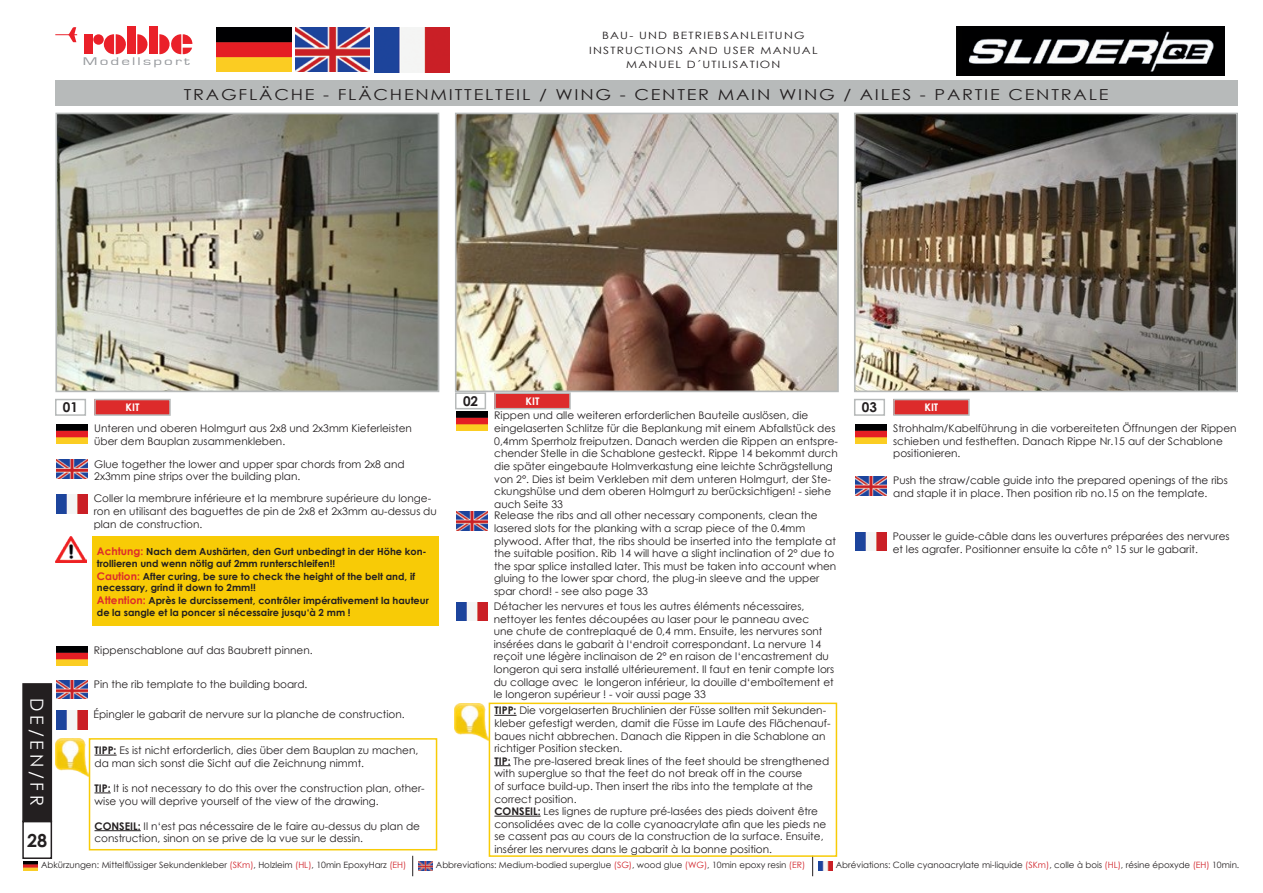
<style>
.page{position:relative;width:1263px;height:893px;background:#fff}
.page>*{position:absolute;margin:0;border:0;box-sizing:border-box;transform-origin:0 0}
.t1{font:18px "Century Gothic";color:#fff}
.t2{font:700 18px "Century Gothic";color:#231f20}
.t3{font:15.15px "Century Gothic";letter-spacing:.1em;color:#231f20;scale:1.19 1}
.t4{font:700 13.5px "Century Gothic";color:#231f20}
.t5{font:11.4px "Eurostile";letter-spacing:.125em;color:#989b9f;scale:1.5 1}
.t6{font:10.5px/12.6px "Century Gothic";color:#231f20}
.t7{font:700 10.5px "Century Gothic";color:#fff}
.t8{font:10.05px/14.4px "Century Gothic";letter-spacing:.1em;color:#231f20;text-align:center;scale:1.19 1}
.t9{font:700 9.75px/12px "Century Gothic";color:#231f20}
.t10{font:8.7px "Century Gothic";color:#231f20}
.s1{font-size:10.5px;color:#dd2b2b}
.s2{font-weight:700}
.s3{color:#d1232a}
</style>
<div class="page">
<div style="left:23px;top:684px;width:28px;height:137px;background:#231f20"></div>
<div style="left:22px;top:683px;width:30px;height:139px;border:2px solid #231f20"></div>
<div style="left:22px;top:821px;width:30px;height:38px;border:2px solid #231f20"></div>
<svg style="left:412px;top:856px;width:1px;height:20px"></svg>
<svg style="left:812px;top:857px;width:1px;height:19px"></svg>
<img style="left:23px;top:862px;width:14px;height:8px">
<img style="left:419px;top:862px;width:14px;height:8px">
<img style="left:819px;top:862px;width:14px;height:8px">
<div style="left:127px;top:27px;width:9px;height:27px;background:#ea2029"></div>
<div style="left:149px;top:27px;width:9px;height:27px;background:#ea2029"></div>
<div style="left:84px;top:34px;width:9px;height:20px;background:#ea2029"></div>
<svg style="left:137px;top:34px;width:11px;height:20px"></svg>
<svg style="left:103px;top:34px;width:23px;height:20px"></svg>
<div style="left:93px;top:34px;width:11px;height:11px;background:#ea2029;border-radius:50%"></div>
<svg style="left:55px;top:27px;width:22px;height:15px"></svg>
<svg style="left:159px;top:34px;width:33px;height:21px"></svg>
<img style="left:217px;top:27px;width:75px;height:45px">
<img style="left:296px;top:27px;width:74px;height:45px">
<img style="left:374px;top:27px;width:76px;height:45px">
<img style="left:957px;top:26px;width:268px;height:50px">
<img style="left:57px;top:424px;width:31px;height:19px">
<div style="left:55px;top:399px;width:31px;height:17px;border:2px solid #b7baba"></div>
<img style="left:57px;top:460px;width:31px;height:19px">
<img style="left:57px;top:494px;width:31px;height:19px">
<div style="left:55px;top:80px;width:1182px;height:26px;background:#b7baba"></div>
<div style="left:95px;top:400px;width:75px;height:15px;background:#dd2b2b"></div>
<div style="left:94px;top:399px;width:77px;height:17px;border:2px solid #b7baba"></div>
<img style="left:457px;top:412px;width:31px;height:18px">
<div style="left:455px;top:392px;width:31px;height:17px;border:2px solid #b7baba"></div>
<img style="left:457px;top:512px;width:31px;height:18px">
<img style="left:457px;top:602px;width:31px;height:19px">
<div style="left:495px;top:393px;width:75px;height:16px;background:#dd2b2b"></div>
<div style="left:494px;top:392px;width:77px;height:17px;border:2px solid #b7baba"></div>
<img style="left:856px;top:424px;width:31px;height:19px">
<div style="left:854px;top:399px;width:31px;height:17px;border:2px solid #b7baba"></div>
<img style="left:857px;top:116px;width:378px;height:273px">
<div style="left:854px;top:113px;width:384px;height:279px;border:2px solid #b7baba"></div>
<img style="left:58px;top:116px;width:378px;height:273px">
<div style="left:55px;top:113px;width:384px;height:279px;border:2px solid #b7baba"></div>
<img style="left:458px;top:116px;width:378px;height:273px">
<div style="left:455px;top:113px;width:384px;height:279px;border:2px solid #b7baba"></div>
<img style="left:856px;top:476px;width:31px;height:19px">
<img style="left:856px;top:532px;width:31px;height:19px">
<div style="left:894px;top:400px;width:75px;height:15px;background:#dd2b2b"></div>
<div style="left:893px;top:399px;width:77px;height:17px;border:2px solid #b7baba"></div>
<svg style="left:95px;top:755px;width:22px;height:1px"></svg>
<svg style="left:95px;top:793px;width:16px;height:1px"></svg>
<hr style="left:95px;top:830px;width:46px;height:1px;background:#231f20">
<div style="left:89px;top:738px;width:348px;height:112px;border:2px solid #f8cb06"></div>
<img style="left:55px;top:739px;width:34px;height:37px">
<img style="left:55px;top:537px;width:31px;height:26px">
<div style="left:93px;top:537px;width:346px;height:89px;background:#f8cb06"></div>
<img style="left:57px;top:647px;width:31px;height:18px">
<img style="left:57px;top:680px;width:31px;height:19px">
<img style="left:57px;top:710px;width:31px;height:19px">
<svg style="left:494px;top:715px;width:22px;height:1px"></svg>
<svg style="left:494px;top:765px;width:17px;height:1px"></svg>
<hr style="left:494px;top:816px;width:47px;height:1px;background:#231f20">
<div style="left:489px;top:703px;width:348px;height:154px;border:2px solid #f8cb06"></div>
<img style="left:455px;top:703px;width:34px;height:38px">
<p class="t8" style="left:589px;top:28px;width:193px">BAU- UND BETRIEBSANLEITUNG<br>INSTRUCTIONS AND USER MANUAL</p>
<p class="t5" style="left:83px;top:55px;width:73px">Modellsport</p>
<p class="t8" style="left:626px;top:57px;width:131px">MANUEL D´UTILISATION</p>
<h2 class="t3" style="left:184px;top:84px;width:778px">TRAGFLÄCHE - FLÄCHENMITTELTEIL / WING - CENTER MAIN WING / AILES - PARTIE CENTRALE</h2>
<p class="t4" style="left:463px;top:391px;width:17px">02</p>
<p class="t7" style="left:525px;top:393px;width:15px">KIT</p>
<p class="t4" style="left:63px;top:397px;width:17px">01</p>
<p class="t4" style="left:862px;top:397px;width:17px">03</p>
<p class="t7" style="left:126px;top:399px;width:15px">KIT</p>
<p class="t7" style="left:924px;top:399px;width:15px">KIT</p>
<p class="t6" style="left:494px;top:409px;width:345px">Rippen und alle weiteren erforderlichen Bauteile auslösen, die eingelaserten Schlitze für die Beplankung mit einem Abfallstück des 0,4mm Sperrholz freiputzen. Danach werden die Rippen an entspre&shy;chender Stelle in die Schablone gesteckt. Rippe 14 bekommt durch die später eingebaute Holmverkastung eine leichte Schrägstellung von 2°. Dies ist beim Verkleben mit dem unteren Holmgurt, der Ste&shy;ckungshülse und dem oberen Holmgurt zu berücksichtigen! - siehe auch Seite 33</p>
<p class="t6" style="left:893px;top:422px;width:345px">Strohhalm/Kabelführung in die vorbereiteten Öffnungen der Rippen schieben und festheften. Danach Rippe Nr.15 auf der Schablone positionieren.</p>
<p class="t6" style="left:94px;top:422px;width:319px">Unteren und oberen Holmgurt aus 2x8 und 2x3mm Kieferleisten über dem Bauplan zusammenkleben.</p>
<p class="t6" style="left:94px;top:458px;width:312px">Glue together the lower and upper spar chords from 2x8 and<br>2x3mm pine strips over the building plan.</p>
<p class="t6" style="left:94px;top:492px;width:345px">Coller la membrure inférieure et la membrure supérieure du longe&shy;ron en utilisant des baguettes de pin de 2x8 et 2x3mm au-dessus du plan de construction.</p>
<p class="t6" style="left:893px;top:474px;width:336px">Push the straw/cable guide into the prepared openings of the ribs and staple it in place. Then position rib no.15 on the template.</p>
<p class="t6" style="left:893px;top:530px;width:338px">Pousser le guide-câble dans les ouvertures préparées des nervures et les agrafer. Positionner ensuite la côte n° 15 sur le gabarit.</p>
<p class="t6" style="left:494px;top:509px;width:344px">Release the ribs and all other necessary components, clean the lasered slots for the planking with a scrap piece of the 0.4mm plywood. After that, the ribs should be inserted into the template at the suitable position. Rib 14 will have a slight inclination of 2° due to the spar splice installed later. This must be taken into account when gluing to the lower spar chord, the plug-in sleeve and the upper spar chord! - see also page 33</p>
<p class="t6" style="left:494px;top:600px;width:342px">Détacher les nervures et tous les autres éléments nécessaires, nettoyer les fentes découpées au laser pour le panneau avec<br>une chute de contreplaqué de 0,4 mm. Ensuite, les nervures sont insérées dans le gabarit à l‘endroit correspondant. La nervure 14 reçoit une légère inclinaison de 2° en raison de l‘encastrement du longeron qui sera installé ultérieurement. Il faut en tenir compte lors du collage avec le longeron inférieur, la douille d‘emboîtement et le longeron supérieur ! - voir aussi page 33</p>
<p class="t9" style="left:97px;top:545px;width:333px"><span class="s1">Achtung:</span> Nach dem Aushärten, den Gurt unbedingt in der Höhe kon&shy;trollieren und wenn nötig auf 2mm runterschleifen!!<br><span class="s1">Caution:</span> After curing, be sure to check the height of the belt and, if necessary, grind it down to 2mm!!<br><span class="s1">Attention:</span> Après le durcissement, contrôler impérativement la hauteur de la sangle et la poncer si nécessaire jusqu‘à 2 mm !</p>
<p class="t6" style="left:94px;top:644px;width:220px">Rippenschablone auf das Baubrett pinnen.</p>
<p class="t6" style="left:94px;top:678px;width:215px">Pin the rib template to the building board.</p>
<p class="t6" style="left:93px;top:708px;width:313px">Épingler le gabarit de nervure sur la planche de construction.</p>
<p class="t6" style="left:494px;top:704px;width:338px"><span class="s2">TIPP:</span> Die vorgelaserten Bruchlinien der Füsse sollten mit Sekunden&shy;kleber gefestigt werden, damit die Füsse im Laufe des Flächenauf&shy;baues nicht abbrechen. Danach die Rippen in die Schablone an richtiger Position stecken.<br><span class="s2">TIP:</span> The pre-lasered break lines of the feet should be strengthened with superglue so that the feet do not break off in the course<br>of surface build-up. Then insert the ribs into the template at the correct position.<br><span class="s2">CONSEIL:</span> Les lignes de rupture pré-lasées des pieds doivent être consolidées avec de la colle cyanoacrylate afin que les pieds ne se cassent pas au cours de la construction de la surface. Ensuite, insérer les nervures dans le gabarit à la bonne position.</p>
<h1 class="t1" style="left:50px;top:698px;width:109px;rotate:90deg">DE/EN/FR</h1>
<h1 class="t2" style="left:27px;top:827px;width:22px">28</h1>
<p class="t10" style="left:41px;top:859px;width:367px">Abkürzungen: Mittelflüssiger Sekundenkleber <span class="s3">(SKm)</span>, Holzleim <span class="s3">(HL)</span>, 10min EpoxyHarz <span class="s3">(EH)</span></p>
<p class="t10" style="left:436px;top:859px;width:371px">Abbreviations: Medium-bodied superglue <span class="s3">(SG)</span>, wood glue <span class="s3">(WG)</span>, 10min epoxy resin <span class="s3">(ER)</span></p>
<p class="t10" style="left:836px;top:859px;width:405px">Abréviations: Colle cyanoacrylate mi-liquide <span class="s3">(SKm)</span>, colle à bois <span class="s3">(HL)</span>, résine époxyde <span class="s3">(EH)</span> 10min.</p>
<p class="t6" style="left:95px;top:744px;width:325px"><span class="s2">TIPP:</span> Es ist nicht erforderlich, dies über dem Bauplan zu machen, da man sich sonst die Sicht auf die Zeichnung nimmt.</p>
<p class="t6" style="left:95px;top:782px;width:332px"><span class="s2">TIP:</span> It is not necessary to do this over the construction plan, other&shy;wise you will deprive yourself of the view of the drawing.</p>
<p class="t6" style="left:95px;top:819px;width:327px"><span class="s2">CONSEIL:</span> Il n‘est pas nécessaire de le faire au-dessus du plan de construction, sinon on se prive de la vue sur le dessin.</p>
</div>
